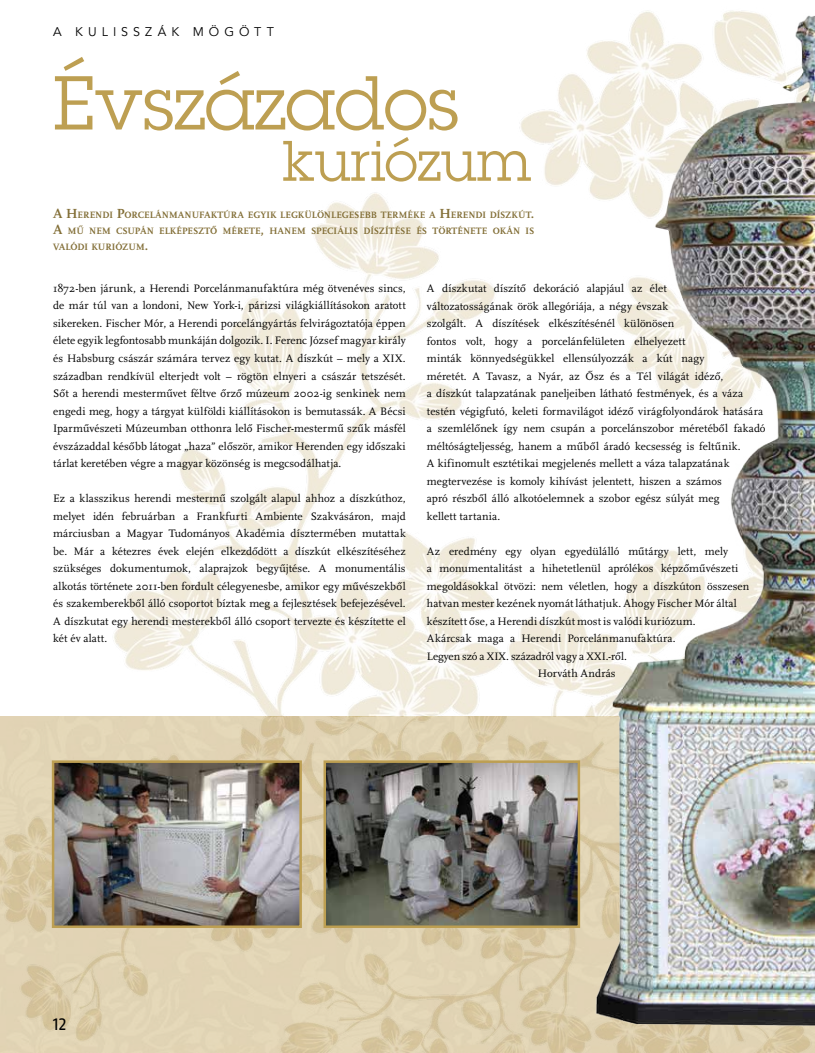
<style>
.page{position:relative;width:815px;height:1053px;background:#fff}
.page>*{position:absolute;margin:0;border:0;box-sizing:border-box;transform-origin:0 0}
.t1{font:74.62px "Lubalin Graph LT";color:#bd9f52}
.t2{font:55.75px "Lubalin Graph LT";color:#bd9f52}
.t3{font:17.5px "Fago No";color:#000}
.t4{font:12.5px "Avenir LTCE";letter-spacing:.405em;color:#000}
.t5{font:11.25px/17.5px "Scala";letter-spacing:.005em;color:#000;text-align:justify}
.t6{font:700 9.62px/16.2px "Scala";letter-spacing:-.005em;color:#826e36;text-align:justify}
.s1{font-size:13.75px}
</style>
<div class="page">
<img style="left:0;top:716px;width:595px;height:336px">
<img style="left:114px;top:43px;width:481px;height:673px">
<img style="left:595px;top:10px;width:220px;height:1042px">
<img style="left:55px;top:763px;width:244px;height:161px">
<div style="left:52px;top:760px;width:250px;height:167px;border:2px solid #bd9f52"></div>
<img style="left:327px;top:763px;width:250px;height:161px">
<div style="left:324px;top:760px;width:256px;height:167px;border:2px solid #bd9f52"></div>
<p class="t4" style="left:53px;top:25px;width:222px">A KULISSZÁK MÖGÖTT</p>
<h1 class="t1" style="left:53px;top:56px;width:407px">Évszázados</h1>
<h2 class="t2" style="left:282px;top:126px;width:250px">kuriózum</h2>
<p class="t6" style="left:53px;top:206px;width:483px"><span class="s1">A H</span>ERENDI <span class="s1">P</span>ORCELÁNMANUFAKTÚRA EGYIK LEGKÜLÖNLEGESEBB TERMÉKE A <span class="s1">H</span>ERENDI DÍSZKÚT<span class="s1">.<br>A</span> MŰ NEM CSUPÁN ELKÉPESZTŐ MÉRETE<span class="s1">,</span> HANEM SPECIÁLIS DÍSZÍTÉSE ÉS TÖRTÉNETE OKÁN IS VALÓDI KURIÓZUM<span class="s1">.</span></p>
<p class="t5" style="left:53px;top:280px;width:354px">1872-ben járunk, a Herendi Porcelánmanufaktúra még ötvenéves sincs, de már túl van a londoni, New York-i, párizsi világkiállításokon aratott sikereken. Fischer Mór, a Herendi porcelángyártás felvirágoztatója éppen élete egyik legfontosabb munkáján dolgozik. I. Ferenc József magyar király és Habsburg császár számára tervez egy kutat. A díszkút – mely a XIX. században rendkívül elterjedt volt – rögtön elnyeri a császár tetszését.<br>Sőt a herendi mesterművet féltve őrző múzeum 2002-ig senkinek nem engedi meg, hogy a tárgyat külföldi kiállításokon is bemutassák. A Bécsi Iparművészeti Múzeumban otthonra lelő Fischer-mestermű szűk másfél évszázaddal később látogat „haza” először, amikor Herenden egy időszaki tárlat keretében végre a magyar közönség is megcsodálhatja.</p>
<p class="t5" style="left:53px;top:490px;width:354px">Ez a klasszikus herendi mestermű szolgált alapul ahhoz a díszkúthoz, melyet idén februárban a Frankfurti Ambiente Szakvásáron, majd márciusban a Magyar Tudományos Akadémia dísztermében mutattak be. Már a kétezres évek elején elkezdődött a díszkút elkészítéséhez szükséges dokumentumok, alaprajzok begyűjtése. A monumentális alkotás története 2011-ben fordult célegyenesbe, amikor egy művészekből és szakemberekből álló csoportot bíztak meg a fejlesztések befejezésével.<br>A díszkutat egy herendi mesterekből álló csoport tervezte és készítette el két év alatt.</p>
<p class="t5" style="left:427px;top:280px;width:340px;text-align:left">A díszkutat díszítő dekoráció alapjául az élet<br>változatosságának örök allegóriája, a négy évszak<br>szolgált. A díszítések elkészítésénél különösen<br>fontos volt, hogy a porcelánfelületen elhelyezett<br>minták könnyedségükkel ellensúlyozzák a kút nagy<br>méretét. A Tavasz, a Nyár, az Ősz és a Tél világát idéző,<br>a díszkút talapzatának paneljeiben látható festmények, és a váza testén végigfutó, keleti formavilágot idéző virágfolyondárok hatására a szemlélőnek így nem csupán a porcelánszobor méretéből fakadó méltóságteljesség, hanem a műből áradó kecsesség is feltűnik.<br>A kifinomult esztétikai megjelenés mellett a váza talapzatának megtervezése is komoly kihívást jelentett, hiszen a számos<br>apró részből álló alkotóelemnek a szobor egész súlyát meg<br>kellett tartania.</p>
<p class="t5" style="left:427px;top:542px;width:303px">Az eredmény egy olyan egyedülálló műtárgy lett, mely</p>
<p class="t5" style="left:427px;top:560px;width:313px">a monumentalitást a hihetetlenül aprólékos képzőművészeti</p>
<p class="t5" style="left:427px;top:577px;width:324px">megoldásokkal ötvözi: nem véletlen, hogy a díszkúton összesen</p>
<p class="t5" style="left:427px;top:595px;width:311px">hatvan mester kezének nyomát láthatjuk. Ahogy Fischer Mór által</p>
<p class="t5" style="left:427px;top:612px;width:270px">készített őse, a Herendi díszkút most is valódi kuriózum.</p>
<p class="t5" style="left:427px;top:630px;width:250px">Akárcsak maga a Herendi Porcelánmanufaktúra.</p>
<p class="t5" style="left:427px;top:647px;width:201px">Legyen szó a XIX. századról vagy a XXI.-ről.</p>
<p class="t5" style="left:538px;top:665px;width:79px">Horváth András</p>
<h3 class="t3" style="left:53px;top:1014px;width:15px">12</h3>
</div>
